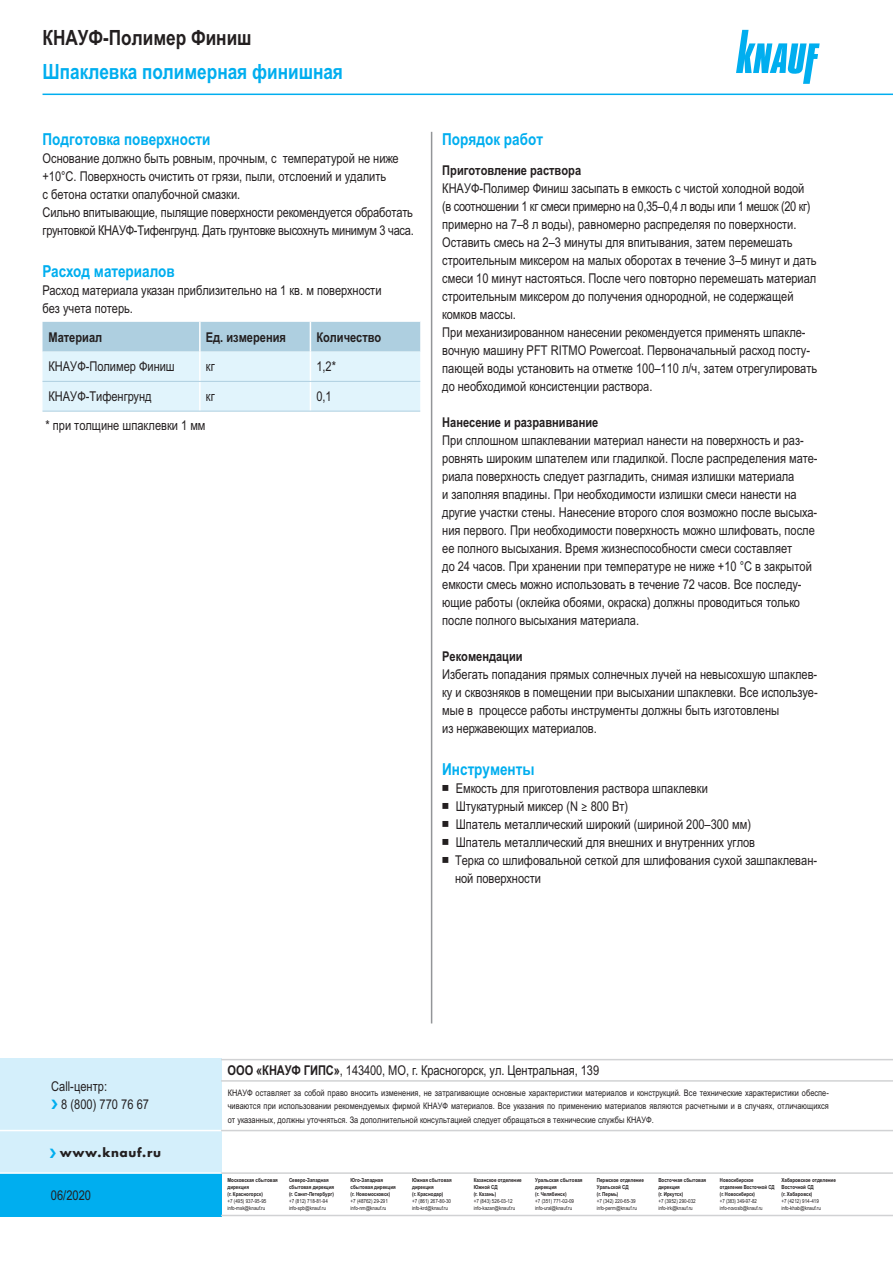
<style>
.page{position:relative;width:893px;height:1263px;background:#fff}
.page>*{position:absolute;margin:0;border:0;box-sizing:border-box;transform-origin:0 0}
.t1{font:700 21px "Arial Narrow MT Pro Cyr";color:#00aeef}
.t2{font:700 21px "Arial Narrow MT Pro Cyr";color:#231f20}
.t3{font:700 16.5px "Arial Narrow MT Pro Cyr";color:#00aeef}
.t4{font:13.5px/18px "Arial Narrow MT Pro Cyr";color:#231f20}
.t5{font:700 13.5px "Arial Narrow MT Pro Cyr";color:#231f20}
.t6{font:700 13.5px "Futura PT";letter-spacing:.045em;color:#231f20}
.t7{font:9px/13.5px "Arial Narrow MT Pro Cyr";letter-spacing:.005em;color:#231f20;text-align:justify}
.t8{font:700 5.55px/7.2px "Arial Narrow MT Pro Cyr";color:#231f20}
.t9{font:5.55px/7.2px "Arial Narrow MT Pro Cyr";color:#231f20}
.t10{font:700 5.55px/7.2px "Arial Narrow MT Pro Cyr";color:#231f20;scale:.95 1}
.t11{font:5.55px/7.2px "Arial Narrow MT Pro Cyr";color:#231f20;scale:.95 1}
.s1{font-family:"Arial Unicode MS"}
.s2{color:#00aeef}
.s3{font-weight:700}
</style>
<div class="page">
<hr style="left:43px;top:94px;width:850px;height:1px;background:#00aeef">
<hr style="left:431px;top:132px;width:1px;height:891px;background:#939598">
<svg style="left:736px;top:30px;width:84px;height:54px"></svg>
<svg style="left:43px;top:322px;width:378px;height:89px;background:#d0e7f2"></svg>
<hr style="left:420px;top:381px;width:2px;height:30px;background:#fff">
<hr style="left:43px;top:381px;width:377px;height:1px;background:#aecfe0">
<hr style="left:43px;top:411px;width:377px;height:1px;background:#aecfe0">
<div style="left:0;top:1059px;width:221px;height:114px;background:#d4effb"></div>
<div style="left:0;top:1173px;width:221px;height:43px;background:#00aeef"></div>
<hr style="left:0;top:1130px;width:223px;height:1px;background:#fff">
<hr style="left:0;top:1172px;width:223px;height:2px;background:#fff">
<hr style="left:221px;top:1215px;width:672px;height:1px;background:#d1d2d4">
<hr style="left:221px;top:1059px;width:672px;height:1px;background:#d1d2d4">
<hr style="left:221px;top:1080px;width:672px;height:2px;background:#d1d2d4">
<hr style="left:221px;top:1172px;width:672px;height:2px;background:#d1d2d4">
<hr style="left:221px;top:1130px;width:672px;height:1px;background:#d1d2d4">
<h1 class="t2" style="left:43px;top:30px;width:211px">КНАУФ-Полимер Финиш</h1>
<h1 class="t1" style="left:43px;top:64px;width:302px">Шпаклевка полимерная финишная</h1>
<p class="t3" style="left:43px;top:133px;width:170px">Подготовка поверхности</p>
<p class="t4" style="left:43px;top:151px;width:373px">Основание должно быть ровным, прочным, с температурой не ниже +10°С. Поверхность очистить от грязи, пыли, отслоений и удалить<br>с бетона остатки опалубочной смазки.<br>Сильно впитывающие, пылящие поверхности рекомендуется обработать грунтовкой КНАУФ-Тифенгрунд. Дать грунтовке высохнуть минимум 3 часа.</p>
<p class="t3" style="left:43px;top:265px;width:134px">Расход материалов</p>
<p class="t4" style="left:43px;top:283px;width:341px">Расход материала указан приблизительно на 1 кв. м поверхности без учета потерь.</p>
<p class="t5" style="left:49px;top:332px;width:55px">Материал</p>
<p class="t5" style="left:206px;top:332px;width:82px">Ед. измерения</p>
<p class="t5" style="left:316px;top:332px;width:67px">Количество</p>
<p class="t4" style="left:49px;top:359px;width:128px">КНАУФ-Полимер Финиш</p>
<p class="t4" style="left:206px;top:359px;width:10px">кг</p>
<p class="t4" style="left:316px;top:359px;width:21px">1,2*</p>
<p class="t4" style="left:49px;top:389px;width:105px">КНАУФ-Тифенгрунд</p>
<p class="t4" style="left:206px;top:389px;width:10px">кг</p>
<p class="t4" style="left:316px;top:389px;width:17px">0,1</p>
<p class="t4" style="left:46px;top:417px;width:161px">* при толщине шпаклевки 1 мм</p>
<p class="t3" style="left:442px;top:133px;width:102px">Порядок работ</p>
<p class="t5" style="left:442px;top:166px;width:140px">Приготовление раствора</p>
<p class="t4" style="left:442px;top:181px;width:376px">КНАУФ-Полимер Финиш засыпать в емкость с чистой холодной водой<br>(в соотношении 1 кг смеси примерно на 0,35–0,4 л воды или 1 мешок (20 кг) примерно на 7–8 л воды), равномерно распределяя по поверхности.<br>Оставить смесь на 2–3 минуты для впитывания, затем перемешать строительным миксером на малых оборотах в течение 3–5 минут и дать смеси 10 минут настояться. После чего повторно перемешать материал строительным миксером до получения однородной, не содержащей комков массы.<br>При механизированном нанесении рекомендуется применять шпакле&shy;вочную машину PFT RITMO Powercoat. Первоначальный расход посту&shy;пающей воды установить на отметке 100–110 л/ч, затем отрегулировать до необходимой консистенции раствора.</p>
<p class="t5" style="left:442px;top:418px;width:158px">Нанесение и разравнивание</p>
<p class="t4" style="left:442px;top:433px;width:377px">При сплошном шпаклевании материал нанести на поверхность и раз&shy;ровнять широким шпателем или гладилкой. После распределения мате&shy;риала поверхность следует разгладить, снимая излишки материала<br>и заполняя впадины. При необходимости излишки смеси нанести на другие участки стены. Нанесение второго слоя возможно после высыха&shy;ния первого. При необходимости поверхность можно шлифовать, после ее полного высыхания. Время жизнеспособности смеси составляет<br>до 24 часов. При хранении при температуре не ниже +10 °С в закрытой емкости смесь можно использовать в течение 72 часов. Все последу&shy;ющие работы (оклейка обоями, окраска) должны проводиться только после полного высыхания материала.</p>
<p class="t5" style="left:442px;top:652px;width:82px">Рекомендации</p>
<p class="t4" style="left:442px;top:667px;width:377px">Избегать попадания прямых солнечных лучей на невысохшую шпаклев&shy;ку и сквозняков в помещении при высыхании шпаклевки. Все используе&shy;мые в процессе работы инструменты должны быть изготовлены<br>из нержавеющих материалов.</p>
<p class="t3" style="left:442px;top:763px;width:94px">Инструменты</p>
<p class="t4" style="left:442px;top:781px;width:267px"><span class="s1">￭</span> Емкость для приготовления раствора шпаклевки</p>
<p class="t4" style="left:442px;top:799px;width:187px"><span class="s1">￭</span> Штукатурный миксер (N ≥ 800 Вт)</p>
<p class="t4" style="left:442px;top:817px;width:310px"><span class="s1">￭</span> Шпатель металлический широкий (шириной 200–300 мм)</p>
<p class="t4" style="left:442px;top:835px;width:314px"><span class="s1">￭</span> Шпатель металлический для внешних и внутренних углов</p>
<p class="t4" style="left:442px;top:853px;width:376px"><span class="s1">￭</span> Терка со шлифовальной сеткой для шлифования сухой зашпаклеван-</p>
<p class="t4" style="left:455px;top:871px;width:87px">ной поверхности</p>
<p class="t4" style="left:51px;top:1078px;width:100px">Сall-центр:<br><span class="s2">❯</span> 8 (800) 770 76 67</p>
<p class="t6" style="left:50px;top:1146px;width:113px"><span class="s2">❯</span> www.knauf.ru</p>
<p class="t4" style="left:51px;top:1187px;width:42px">06/2020</p>
<p class="t4" style="left:227px;top:1062px;width:373px"><span class="s3">ООО «КНАУФ ГИПС»</span>, 143400, МО, г. Красногорск, ул. Центральная, 139</p>
<p class="t7" style="left:228px;top:1086px;width:603px">КНАУФ оставляет за собой право вносить изменения, не затрагивающие основные характеристики материалов и конструкций. Все технические характеристики обеспе&shy;чиваются при использовании рекомендуемых фирмой КНАУФ материалов. Все указания по применению материалов являются расчетными и в случаях, отличающихся от указанных, должны уточняться. За дополнительной консультацией следует обращаться в технические службы КНАУФ.</p>
<p class="t8" style="left:227px;top:1176px;width:52px">Московская сбытовая дирекция<br>(г. Красногорск)</p>
<p class="t9" style="left:227px;top:1198px;width:40px">+7 (495) 937-95-95 info-msk@knauf.ru</p>
<p class="t8" style="left:289px;top:1176px;width:47px">Северо-Западная сбытовая дирекция (г. Санкт-Петербург)</p>
<p class="t9" style="left:289px;top:1198px;width:40px">+7 (812) 718-81-94 info-spb@knauf.ru</p>
<p class="t8" style="left:351px;top:1176px;width:47px">Юго-Западная сбытовая дирекция (г. Новомосковск)</p>
<p class="t9" style="left:351px;top:1198px;width:39px">+7 (48762) 29-291 info-nm@knauf.ru</p>
<p class="t8" style="left:412px;top:1176px;width:41px">Южная сбытовая дирекция<br>(г. Краснодар)</p>
<p class="t9" style="left:412px;top:1198px;width:40px">+7 (861) 267-80-30 info-krd@knauf.ru</p>
<p class="t8" style="left:474px;top:1176px;width:49px">Казанское отделение<br>Южной СД<br>(г. Казань)</p>
<p class="t9" style="left:474px;top:1198px;width:43px">+7 (843) 526-03-12 info-kazan@knauf.ru</p>
<p class="t8" style="left:535px;top:1176px;width:49px">Уральская сбытовая дирекция<br>(г. Челябинск)</p>
<p class="t9" style="left:535px;top:1198px;width:40px">+7 (351) 771-02-09 info-ural@knauf.ru</p>
<p class="t8" style="left:597px;top:1176px;width:49px">Пермское отделение<br>Уральской СД<br>(г. Пермь)</p>
<p class="t9" style="left:597px;top:1198px;width:42px">+7 (342) 220-65-39 info-perm@knauf.ru</p>
<p class="t8" style="left:658px;top:1176px;width:49px">Восточная сбытовая дирекция<br>(г. Иркутск)</p>
<p class="t9" style="left:658px;top:1198px;width:39px">+7 (3952) 290-032 info-irk@knauf.ru</p>
<p class="t10" style="left:720px;top:1176px;width:59px">Новосибирское отделение Восточной СД (г. Новосибирск)</p>
<p class="t11" style="left:720px;top:1198px;width:46px">+7 (383) 349-97-82 info-novosib@knauf.ru</p>
<p class="t8" style="left:781px;top:1176px;width:56px">Хабаровское отделение<br>Восточной СД<br>(г. Хабаровск)</p>
<p class="t9" style="left:781px;top:1198px;width:41px">+7 (4212) 914-419 info-khab@knauf.ru</p>
</div>
